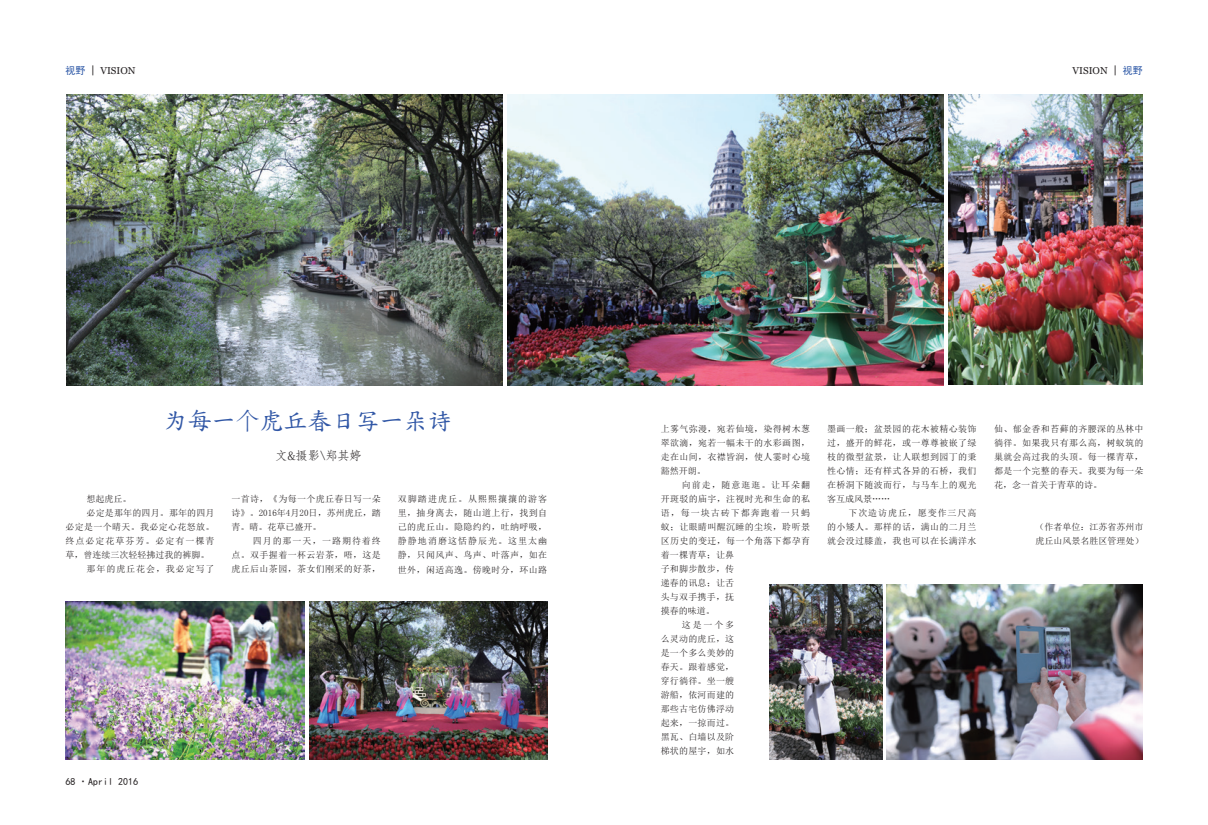
<style>
.page{position:relative;width:1208px;height:825px;background:#fff}
.page>*{position:absolute;margin:0;border:0;box-sizing:border-box;transform-origin:0 0}
.t1{font:24px "DF Kai Shu SB Estd BF";color:#3157a6}
.t2{font:12px "Adobe Fangsong Std";color:#231f20}
.t3{font:10px "Vani";color:#231f20}
.t4{font:10px "Sim Hei";color:#231f20}
.t5{font:9px/14px "Sim Sun";letter-spacing:.04em;color:#231f20;text-align:justify}
.t6{font:9px/14px "Sim Sun";color:#231f20}
.t7{font:9px "Sim Sun";letter-spacing:.115em;color:#231f20}
.t8{font:9px "Sim Sun";letter-spacing:.1em;color:#231f20}
.t9{font:9px "Sim Sun";letter-spacing:.015em;color:#231f20}
.s1{font-family:"Sim Hei";color:#2451a3}
.s2{font-family:"Sim Hei"}
.s3{font-family:"Adobe Song Std";font-weight:300}
</style>
<div class="page">
<img style="left:65px;top:601px;width:240px;height:159px">
<img style="left:310px;top:601px;width:238px;height:159px">
<img style="left:67px;top:95px;width:435px;height:290px">
<img style="left:887px;top:584px;width:255px;height:175px">
<img style="left:507px;top:95px;width:436px;height:290px">
<img style="left:948px;top:95px;width:194px;height:290px">
<img style="left:769px;top:584px;width:113px;height:176px">
<p class="t3" style="left:65px;top:65px;width:72px"><span class="s1">视野</span> <span class="s2">|</span> VISION</p>
<p class="t3" style="left:1072px;top:65px;width:72px">VISION <span class="s2">|</span> <span class="s1">视野</span></p>
<h1 class="t1" style="left:164px;top:409px;width:289px">为每一<span class="s3">个</span>虎丘春日写一朵诗</h1>
<h2 class="t2" style="left:275px;top:448px;width:88px">文&amp;摄影\郑其婷</h2>
<p class="t5" style="left:231px;top:492px;width:151px">一首诗，《为每一个虎丘春日写一朵诗》。2016年4月20日，苏州虎丘，踏青。晴。花草已盛开。</p>
<p class="t5" style="left:231px;top:534px;width:151px;text-indent:21px">四月的那一天，一路期待着终点。双手握着一杯云岩茶，唔，这是虎丘后山茶园，茶女们刚采的好茶，</p>
<p class="t5" style="left:87px;top:492px;width:47px">想起虎丘。</p>
<p class="t9" style="left:87px;top:509px;width:129px">必定是那年的四月。那年的四月</p>
<p class="t5" style="left:65px;top:520px;width:151px">必定是一个晴天。我必定心花怒放。</p>
<p class="t7" style="left:65px;top:537px;width:151px">终点必定花草芬芳。必定有一棵青</p>
<p class="t6" style="left:65px;top:548px;width:145px">草，曾连续三次轻轻拂过我的裤脚。</p>
<p class="t8" style="left:87px;top:565px;width:130px">那年的虎丘花会，我必定写了</p>
<p class="t5" style="left:398px;top:492px;width:151px">双脚踏进虎丘。从熙熙攘攘的游客里，抽身离去，随山道上行，找到自己的虎丘山。隐隐约约，吐纳呼吸，静静地消磨这恬静辰光。这里太幽静，只闻风声、鸟声、叶落声，如在世外，闲适高逸。傍晚时分，环山路</p>
<p class="t4" style="left:66px;top:776px;width:74px">68 ·April 2016</p>
<p class="t5" style="left:660px;top:422px;width:151px">上雾气弥漫，宛若仙境，染得树木葱翠欲滴，宛若一幅未干的水彩画图，走在山间，衣襟皆润，使人霎时心境豁然开朗。</p>
<p class="t8" style="left:682px;top:481px;width:130px">向前走，随意逛逛。让耳朵翻</p>
<p class="t5" style="left:660px;top:492px;width:151px">开斑驳的庙宇，注视时光和生命的私</p>
<p class="t7" style="left:660px;top:509px;width:151px">语，每一块古砖下都奔跑着一只蚂</p>
<p class="t5" style="left:660px;top:520px;width:151px">蚁；让眼睛叫醒沉睡的尘埃，聆听景</p>
<p class="t5" style="left:660px;top:534px;width:151px">区历史的变迁，每一个角落下都孕育</p>
<p class="t5" style="left:660px;top:548px;width:75px">着一棵青草；让鼻</p>
<p class="t5" style="left:660px;top:562px;width:75px">子和脚步散步，传</p>
<p class="t5" style="left:660px;top:576px;width:75px">递春的讯息；让舌</p>
<p class="t5" style="left:660px;top:590px;width:75px">头与双手携手，抚</p>
<p class="t5" style="left:660px;top:604px;width:55px">摸春的味道。</p>
<p class="t5" style="left:682px;top:618px;width:54px">这是一个多</p>
<p class="t5" style="left:660px;top:632px;width:75px">么灵动的虎丘，这</p>
<p class="t5" style="left:660px;top:646px;width:75px">是一个多么美妙的</p>
<p class="t5" style="left:660px;top:660px;width:75px">春天。跟着感觉，</p>
<p class="t5" style="left:660px;top:674px;width:75px">穿行徜徉。坐一艘</p>
<p class="t5" style="left:660px;top:688px;width:75px">游船，依河而建的</p>
<p class="t5" style="left:660px;top:702px;width:75px">那些古宅仿佛浮动</p>
<p class="t5" style="left:660px;top:716px;width:75px">起来，一掠而过。</p>
<p class="t5" style="left:660px;top:730px;width:75px">黑瓦、白墙以及阶</p>
<p class="t5" style="left:660px;top:744px;width:75px">梯状的屋宇，如水</p>
<p class="t5" style="left:827px;top:422px;width:151px">墨画一般；盆景园的花木被精心装饰过，盛开的鲜花，或一尊尊被嵌了绿枝的微型盆景，让人联想到园丁的秉性心情；还有样式各异的石桥，我们在桥洞下随波而行，与马车上的观光客互成风景……</p>
<p class="t5" style="left:827px;top:506px;width:151px;text-indent:21px">下次造访虎丘，愿变作三尺高的小矮人。那样的话，满山的二月兰就会没过膝盖，我也可以在长满洋水</p>
<p class="t5" style="left:994px;top:422px;width:151px">仙、郁金香和苔藓的齐腰深的丛林中徜徉。如果我只有那么高，树蚁筑的巢就会高过我的头顶。每一棵青草，都是一个完整的春天。我要为每一朵花，念一首关于青草的诗。</p>
<p class="t6" style="left:1035px;top:520px;width:109px">（作者单位：江苏省苏州市虎丘山风景名胜区管理处）</p>
</div>
